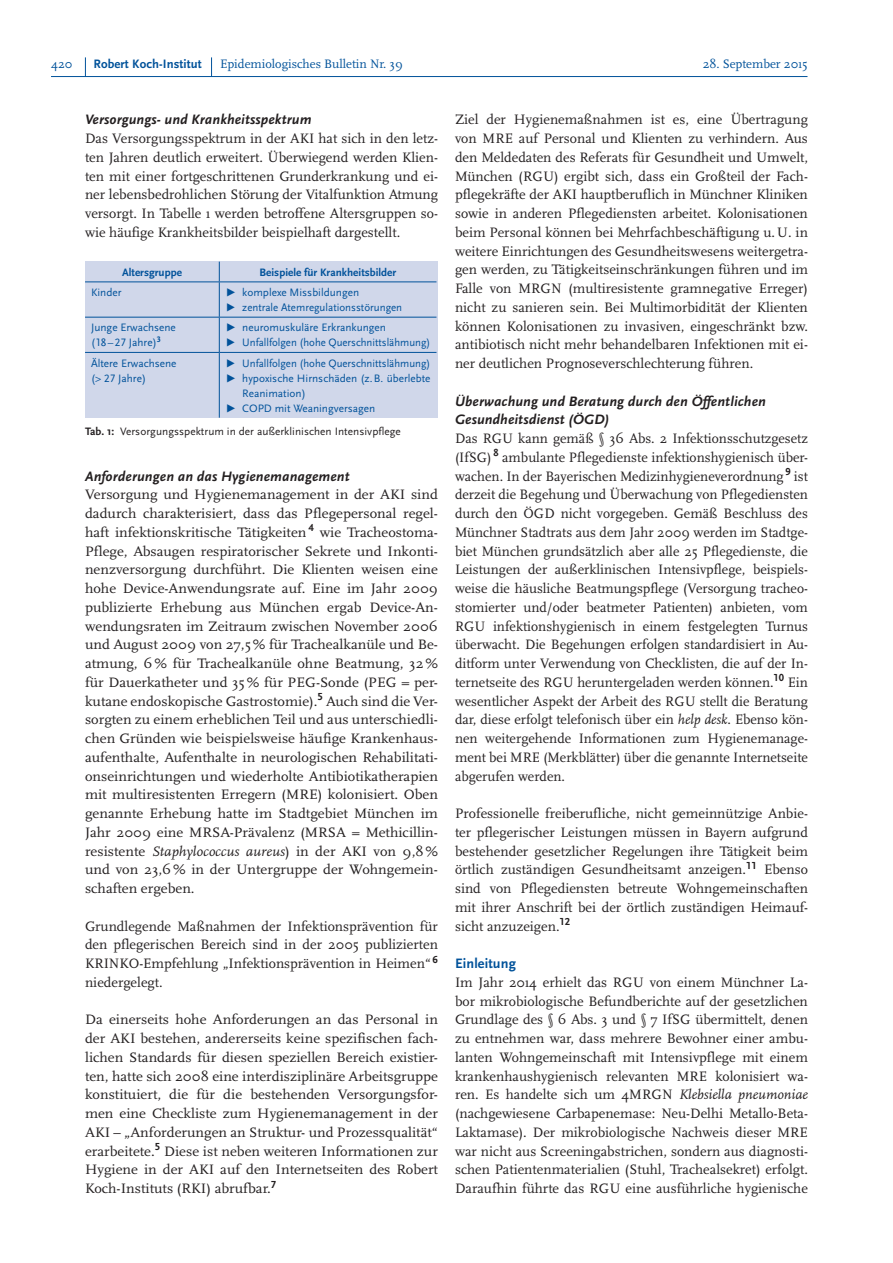
<style>
.page{position:relative;width:893px;height:1263px;background:#fff}
.page>*{position:absolute;margin:0;border:0;box-sizing:border-box;transform-origin:0 0}
.Fließtext{font:14.25px/18.8px "Scala Pro";color:#231f20;text-align:justify}
.Fließtext-2{font:14.25px/18.8px "Scala Pro";color:#231f20;text-align:justify;scale:1.04 1}
.Fließtext_Überschrif{font:italic 700 14.25px/18.8px "Scala Sans Pro";letter-spacing:.01em;color:#231f20}
.Fließtext_Überschrif-2{font:700 14.25px "Scala Sans Pro";letter-spacing:.01em;color:#01529a}
.t1{font:12.75px "Scala Pro";color:#01529a}
.t2{font:700 12.75px "Scala Sans Pro";letter-spacing:.01em;color:#01529a}
.Tab_Zahl{font:11.25px/15px "Scala Sans Pro";color:#01529a}
.Tab_Zahl-2{font:11.25px "Scala Sans Pro";color:#01529a;scale:.96 1}
.Text_klein_schwarz{font:11.25px "Scala Sans Pro";letter-spacing:.005em;color:#231f20}
.Tab_Zahl-3{font:700 11.25px "Scala Sans Pro";color:#01529a}
.s1{font-weight:700}
.s2{font-style:italic}
</style>
<div class="page">
<svg style="left:85px;top:57px;width:1px;height:19px"></svg>
<svg style="left:211px;top:57px;width:1px;height:19px"></svg>
<hr style="left:51px;top:76px;width:756px;height:1px;background:#01529a">
<div style="left:85px;top:262px;width:353px;height:156px;background:#d0d7ea"></div>
<svg style="left:219px;top:262px;width:1px;height:19px"></svg>
<hr style="left:85px;top:281px;width:134px;height:1px;background:#01529a">
<hr style="left:219px;top:281px;width:217px;height:1px;background:#01529a">
<hr style="left:219px;top:282px;width:1px;height:35px;background:#01529a">
<hr style="left:85px;top:317px;width:134px;height:1px;background:#01529a">
<hr style="left:219px;top:317px;width:217px;height:1px;background:#01529a">
<hr style="left:219px;top:317px;width:1px;height:35px;background:#01529a">
<hr style="left:85px;top:352px;width:134px;height:1px;background:#01529a">
<hr style="left:219px;top:352px;width:217px;height:1px;background:#01529a">
<hr style="left:219px;top:353px;width:1px;height:65px;background:#01529a">
<p class="t1" style="left:51px;top:56px;width:23px">420</p>
<p class="t2" style="left:94px;top:56px;width:110px">Robert Koch-Institut</p>
<p class="t1" style="left:220px;top:56px;width:184px">Epidemiologisches Bulletin Nr. 39</p>
<p class="t1" style="left:703px;top:56px;width:106px">28. September 2015</p>
<p class="Fließtext_Überschrif" style="left:85px;top:110px;width:228px">Versorgungs- und Krankheitsspektrum</p>
<p class="Fließtext" style="left:85px;top:129px;width:354px">Das Versorgungsspektrum in der AKI hat sich in den letz&shy;ten Jahren deutlich erweitert. Überwiegend werden Klien&shy;ten mit einer fortgeschrittenen Grunderkrankung und ei&shy;ner lebensbedrohlichen Störung der Vitalfunktion Atmung versorgt. In Tabelle 1 werden betroffene Altersgruppen so&shy;wie häufige Krankheitsbilder beispielhaft dargestellt.</p>
<p class="Tab_Zahl-3" style="left:122px;top:266px;width:61px">Altersgruppe</p>
<p class="Tab_Zahl-3" style="left:260px;top:266px;width:138px">Beispiele für Krankheitsbilder</p>
<p class="Tab_Zahl" style="left:91px;top:285px;width:32px">Kinder</p>
<p class="Tab_Zahl" style="left:225px;top:285px;width:135px">▶ komplexe Missbildungen</p>
<p class="Tab_Zahl" style="left:225px;top:300px;width:178px">▶ zentrale Atemregulationsstörungen</p>
<p class="Tab_Zahl" style="left:91px;top:320px;width:86px">Junge Erwachsene</p>
<p class="Tab_Zahl" style="left:91px;top:335px;width:71px">(18 – 27 Jahre)<sup>3</sup></p>
<p class="Tab_Zahl" style="left:225px;top:320px;width:162px">▶ neuromuskuläre Erkrankungen</p>
<p class="Tab_Zahl-2" style="left:225px;top:336px;width:215px">▶ Unfallfolgen (hohe Querschnittslähmung)</p>
<p class="Tab_Zahl" style="left:91px;top:355px;width:87px">Ältere Erwachsene</p>
<p class="Tab_Zahl" style="left:91px;top:370px;width:57px">(&gt; 27 Jahre)</p>
<p class="Tab_Zahl-2" style="left:225px;top:356px;width:215px">▶ Unfallfolgen (hohe Querschnittslähmung)</p>
<p class="Tab_Zahl" style="left:242px;top:370px;width:190px;text-indent:-17px">▶ hypoxische Hirnschäden (z.B. überlebte<br>Reanimation)</p>
<p class="Tab_Zahl" style="left:225px;top:400px;width:152px">▶ COPD mit Weaningversagen</p>
<p class="Text_klein_schwarz" style="left:85px;top:425px;width:317px"><span class="s1">Tab. 1:</span> Versorgungsspektrum in der außerklinischen Intensivpflege</p>
<p class="Fließtext_Überschrif" style="left:85px;top:467px;width:266px">Anforderungen an das Hygienemanagement</p>
<p class="Fließtext-2" style="left:85px;top:485px;width:341px">Versorgung und Hygienemanagement in der AKI sind dadurch charakterisiert, dass das Pflegepersonal regel&shy;haft infektionskritische Tätigkeiten <sup>4</sup> wie Tracheostoma-Pflege, Absaugen respiratorischer Sekrete und Inkonti&shy;nenzversorgung durchführt. Die Klienten weisen eine hohe Device-Anwendungsrate auf. Eine im Jahr 2009 publizierte Erhebung aus München ergab Device-An&shy;wendungsraten im Zeitraum zwischen November 2006 und August 2009 von 27,5% für Trachealkanüle und Be&shy;atmung, 6% für Trachealkanüle ohne Beatmung, 32% für Dauerkatheter und 35% für PEG-Sonde (PEG = per&shy;kutane endoskopische Gastrostomie).<sup>5</sup> Auch sind die Ver&shy;sorgten zu einem erheblichen Teil und aus unterschiedli&shy;chen Gründen wie beispielsweise häufige Krankenhaus&shy;aufenthalte, Aufenthalte in neurologischen Rehabilitati&shy;onseinrichtungen und wiederholte Antibiotikatherapien mit multiresistenten Erregern (MRE) kolonisiert. Oben genannte Erhebung hatte im Stadtgebiet München im Jahr 2009 eine MRSA-Prävalenz (MRSA = Methicillin&shy;resistente <span class="s2">Staphylococcus aureus</span>) in der AKI von 9,8% und von 23,6% in der Untergruppe der Wohngemein&shy;schaften ergeben.</p>
<p class="Fließtext" style="left:85px;top:916px;width:354px">Grundlegende Maßnahmen der Infektionsprävention für den pflegerischen Bereich sind in der 2005 publizierten KRINKO-Empfehlung „Infektionsprävention in Heimen“ <sup>6 </sup>niedergelegt.</p>
<p class="Fließtext-2" style="left:85px;top:1010px;width:341px">Da einerseits hohe Anforderungen an das Personal in der AKI bestehen, andererseits keine spezifischen fach&shy;lichen Standards für diesen speziellen Bereich existier&shy;ten, hatte sich 2008 eine interdisziplinäre Arbeitsgruppe konstituiert, die für die bestehenden Versorgungsfor&shy;men eine Checkliste zum Hygienemanagement in der AKI – „Anforderungen an Struktur- und Prozessqualität“ erarbeitete.<sup>5</sup> Diese ist neben weiteren Informationen zur Hygiene in der AKI auf den Internetseiten des Robert Koch-Instituts (RKI) abrufbar.<sup>7</sup></p>
<p class="Fließtext" style="left:455px;top:110px;width:354px">Ziel der Hygienemaßnahmen ist es, eine Übertragung von MRE auf Personal und Klienten zu verhindern. Aus den Meldedaten des Referats für Gesundheit und Umwelt, München (RGU) ergibt sich, dass ein Großteil der Fach&shy;pflegekräfte der AKI hauptberuflich in Münchner Kliniken sowie in anderen Pflegediensten arbeitet. Kolonisationen beim Personal können bei Mehrfachbeschäftigung u.U. in weitere Einrichtungen des Gesundheitswesens weitergetra&shy;gen werden, zu Tätigkeitseinschränkungen führen und im Falle von MRGN (multiresistente gramnegative Erreger) nicht zu sanieren sein. Bei Multimorbidität der Klienten können Kolonisationen zu invasiven, eingeschränkt bzw. antibiotisch nicht mehr behandelbaren Infektionen mit ei&shy;ner deutlichen Prognoseverschlechterung führen.</p>
<p class="Fließtext_Überschrif" style="left:455px;top:392px;width:312px">Überwachung und Beratung durch den Öffentlichen<br>Gesundheitsdienst (ÖGD)</p>
<p class="Fließtext" style="left:455px;top:429px;width:354px">Das RGU kann gemäß § 36 Abs. 2 Infektionsschutzgesetz (IfSG) <sup>8</sup> ambulante Pflegedienste infektionshygienisch über&shy;wachen. In der Bayerischen Medizinhygieneverordnung <sup>9</sup> ist derzeit die Begehung und Überwachung von Pflegediensten durch den ÖGD nicht vorgegeben. Gemäß Beschluss des Münchner Stadtrats aus dem Jahr 2009 werden im Stadtge&shy;biet München grundsätzlich aber alle 25 Pflegedienste, die Leistungen der außerklinischen Intensivpflege, beispiels&shy;weise die häusliche Beatmungspflege (Versorgung tracheo&shy;stomierter und/oder beatmeter Patienten) anbieten, vom RGU infektionshygienisch in einem festgelegten Turnus überwacht. Die Begehungen erfolgen standardisiert in Au&shy;ditform unter Verwendung von Checklisten, die auf der In&shy;ternetseite des RGU heruntergeladen werden können.<sup>10</sup> Ein wesentlicher Aspekt der Arbeit des RGU stellt die Beratung dar, diese erfolgt telefonisch über ein <span class="s2">help desk</span>. Ebenso kön&shy;nen weitergehende Informationen zum Hygienemanage&shy;ment bei MRE (Merkblätter) über die genannte Internetseite abgerufen werden.</p>
<p class="Fließtext" style="left:455px;top:804px;width:354px">Professionelle freiberufliche, nicht gemeinnützige Anbie&shy;ter pflegerischer Leistungen müssen in Bayern aufgrund bestehender gesetzlicher Regelungen ihre Tätigkeit beim örtlich zuständigen Gesundheitsamt anzeigen.<sup>11</sup> Ebenso sind von Pflegediensten betreute Wohngemeinschaften mit ihrer Anschrift bei der örtlich zuständigen Heimauf&shy;sicht anzuzeigen.<sup>12</sup></p>
<p class="Fließtext_Überschrif-2" style="left:455px;top:955px;width:63px">Einleitung</p>
<p class="Fließtext" style="left:455px;top:973px;width:354px">Im Jahr 2014 erhielt das RGU von einem Münchner La&shy;bor mikrobiologische Befundberichte auf der gesetzlichen Grundlage des § 6 Abs. 3 und § 7 IfSG übermittelt, denen zu entnehmen war, dass mehrere Bewohner einer ambu&shy;lanten Wohngemeinschaft mit Intensivpflege mit einem krankenhaushygienisch relevanten MRE kolonisiert wa&shy;ren. Es handelte sich um 4MRGN <span class="s2">Klebsiella pneumoniae </span>(nachgewiesene Carbapenemase: Neu-Delhi Metallo-Beta-Laktamase). Der mikrobiologische Nachweis dieser MRE war nicht aus Screeningabstrichen, sondern aus diagnosti&shy;schen Patientenmaterialien (Stuhl, Trachealsekret) erfolgt.<br>Daraufhin führte das RGU eine ausführliche hygienische</p>
</div>
